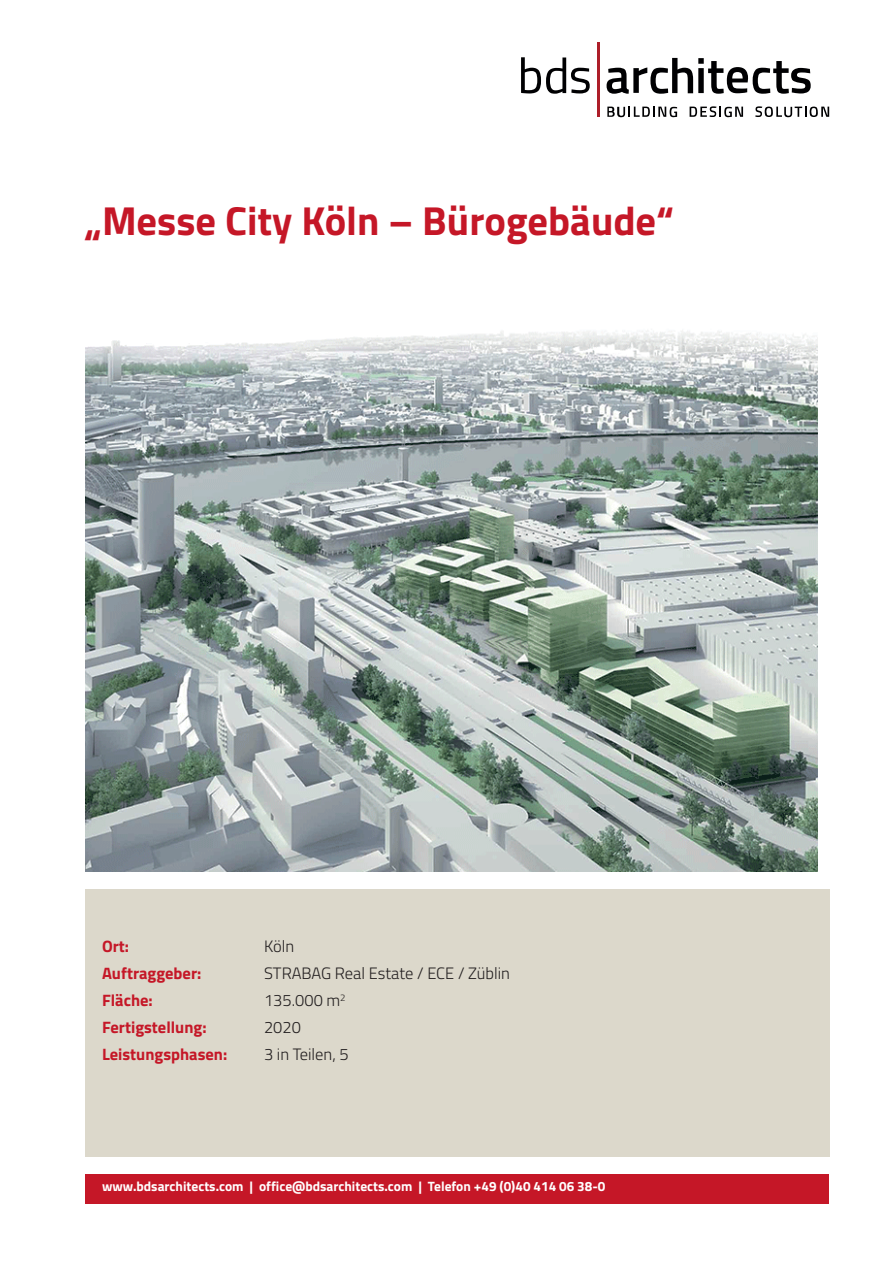
<style>
.page{position:relative;width:893px;height:1263px;background:#fff}
.page>*{position:absolute;margin:0;border:0;box-sizing:border-box;transform-origin:0 0}
.t1{font:700 40.5px "Titillium";color:#c51727}
.t2{font:300 16.5px "Titillium";color:#231f20}
.t3{font:700 16.5px "Titillium";color:#c51727}
.t4{font:700 13.5px "Titillium";color:#fff}
</style>
<div class="page">
<div style="left:85px;top:1174px;width:743px;height:29px;background:#c51727"></div>
<svg style="left:607px;top:107px;width:70px;height:10px"></svg>
<svg style="left:690px;top:106px;width:53px;height:11px"></svg>
<svg style="left:755px;top:106px;width:74px;height:11px"></svg>
<svg style="left:521px;top:57px;width:69px;height:37px"></svg>
<svg style="left:607px;top:58px;width:204px;height:36px"></svg>
<hr style="left:597px;top:43px;width:2px;height:74px;background:#ad1e29">
<div style="left:85px;top:889px;width:744px;height:268px;background:#dcd8cb"></div>
<img style="left:85px;top:330px;width:732px;height:542px">
<h1 class="t1" style="left:85px;top:189px;width:591px">„Messe City Köln – Bürogebäude“</h1>
<p class="t3" style="left:102px;top:934px;width:29px">Ort:</p>
<p class="t2" style="left:264px;top:934px;width:32px">Köln</p>
<p class="t3" style="left:102px;top:961px;width:101px">Auftraggeber:</p>
<p class="t2" style="left:264px;top:961px;width:247px">STRABAG Real Estate / ECE / Züblin</p>
<p class="t3" style="left:102px;top:988px;width:52px">Fläche:</p>
<p class="t2" style="left:264px;top:988px;width:83px">135.000 m<sup>2</sup></p>
<p class="t3" style="left:102px;top:1015px;width:106px">Fertigstellung:</p>
<p class="t2" style="left:264px;top:1015px;width:38px">2020</p>
<p class="t3" style="left:102px;top:1042px;width:127px">Leistungsphasen:</p>
<p class="t2" style="left:264px;top:1042px;width:86px">3 in Teilen, 5</p>
<p class="t4" style="left:102px;top:1176px;width:505px">www.bdsarchitects.com | office@bdsarchitects.com | Telefon +49 (0)40 414 06 38-0</p>
</div>
